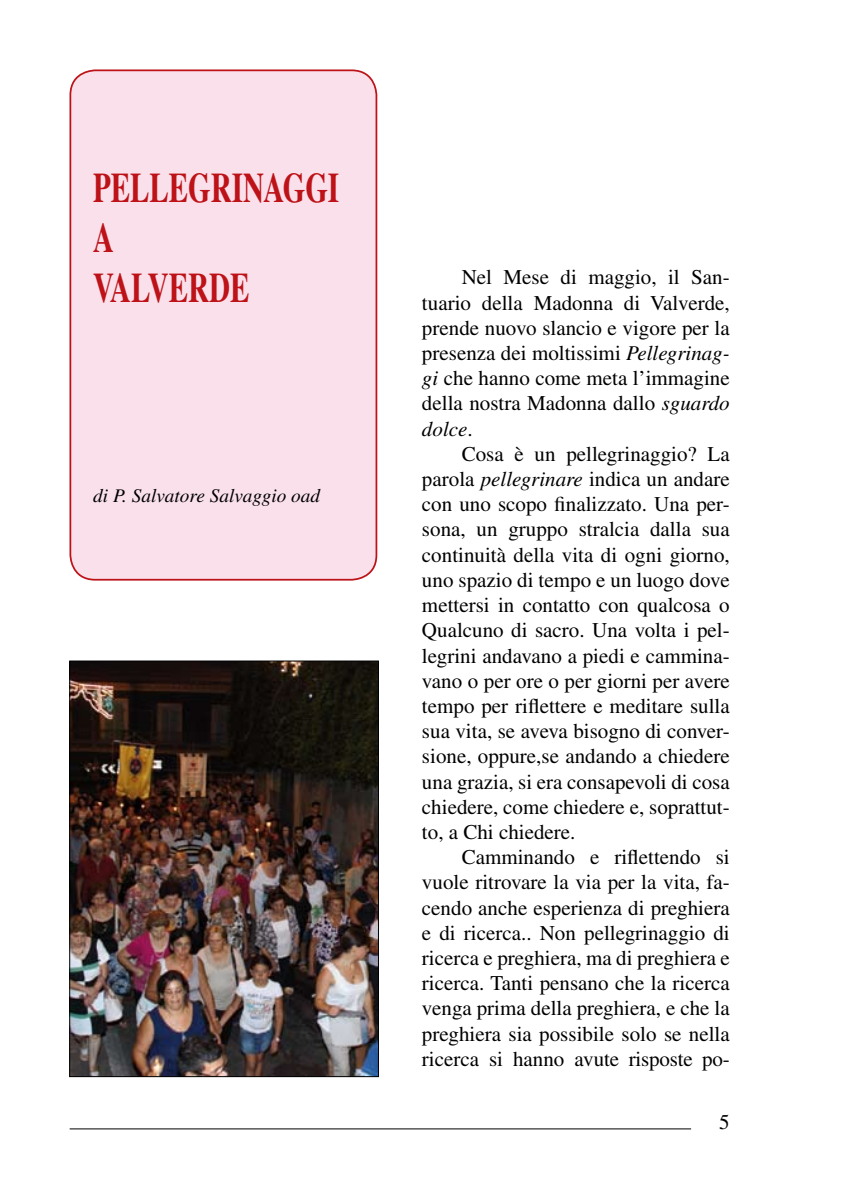
<style>
.page{position:relative;width:844px;height:1191px;background:#fff}
.page>*{position:absolute;margin:0;border:0;box-sizing:border-box;transform-origin:0 0}
.t1{font:700 42px/50.4px "Times";color:#bd1217;scale:.69 1}
.t2{font:21px/25.2px "Times";color:#000;text-align:justify}
.t3{font:italic 19.25px "Times";color:#000}
.s1{font-style:italic}
</style>
<div class="page">
<hr style="left:70px;top:1128px;width:621px;height:1px;background:#000">
<div style="left:70px;top:70px;width:306px;height:510px;background:#fae0eb;border-radius:25px"></div>
<div style="left:69px;top:69px;width:308px;height:511px;border:2px solid #bd1217;border-radius:25px"></div>
<img style="left:71px;top:663px;width:305px;height:411px">
<div style="left:69px;top:661px;width:309px;height:415px;border:1px solid #000"></div>
<h1 class="t1" style="left:93px;top:161px;width:358px">PELLEGRINAGGI<br>A<br>VALVERDE</h1>
<p class="t3" style="left:93px;top:485px;width:228px">di P. Salvatore Salvaggio oad</p>
<p class="t2" style="left:422px;top:265px;width:309px;text-indent:40px">Nel Mese di maggio, il San&shy;tuario della Madonna di Valverde, prende nuovo slancio e vigore per la presenza dei moltissimi <span class="s1">Pellegrinag&shy;gi</span> che hanno come meta l’immagine della nostra Madonna dallo <span class="s1">sguardo dolce</span>.</p>
<p class="t2" style="left:422px;top:441px;width:309px;text-indent:40px">Cosa è un pellegrinaggio? La parola <span class="s1">pellegrinare</span> indica un andare con uno scopo finalizzato. Una per&shy;sona, un gruppo stralcia dalla sua continuità della vita di ogni giorno, uno spazio di tempo e un luogo dove mettersi in contatto con qualcosa o Qualcuno di sacro. Una volta i pel&shy;legrini andavano a piedi e cammina&shy;vano o per ore o per giorni per avere tempo per riflettere e meditare sulla sua vita, se aveva bisogno di conver&shy;sione, oppure,se andando a chiedere una grazia, si era consapevoli di cosa chiedere, come chiedere e, soprattut&shy;to, a Chi chiedere.</p>
<p class="t2" style="left:422px;top:844px;width:309px;text-indent:40px">Camminando e riflettendo si vuole ritrovare la via per la vita, fa&shy;cendo anche esperienza di preghiera e di ricerca.. Non pellegrinaggio di ricerca e preghiera, ma di preghiera e ricerca. Tanti pensano che la ricerca venga prima della preghiera, e che la preghiera sia possibile solo se nella ricerca si hanno avute risposte po-</p>
<p class="t2" style="left:719px;top:1109px;width:12px">5</p>
</div>
